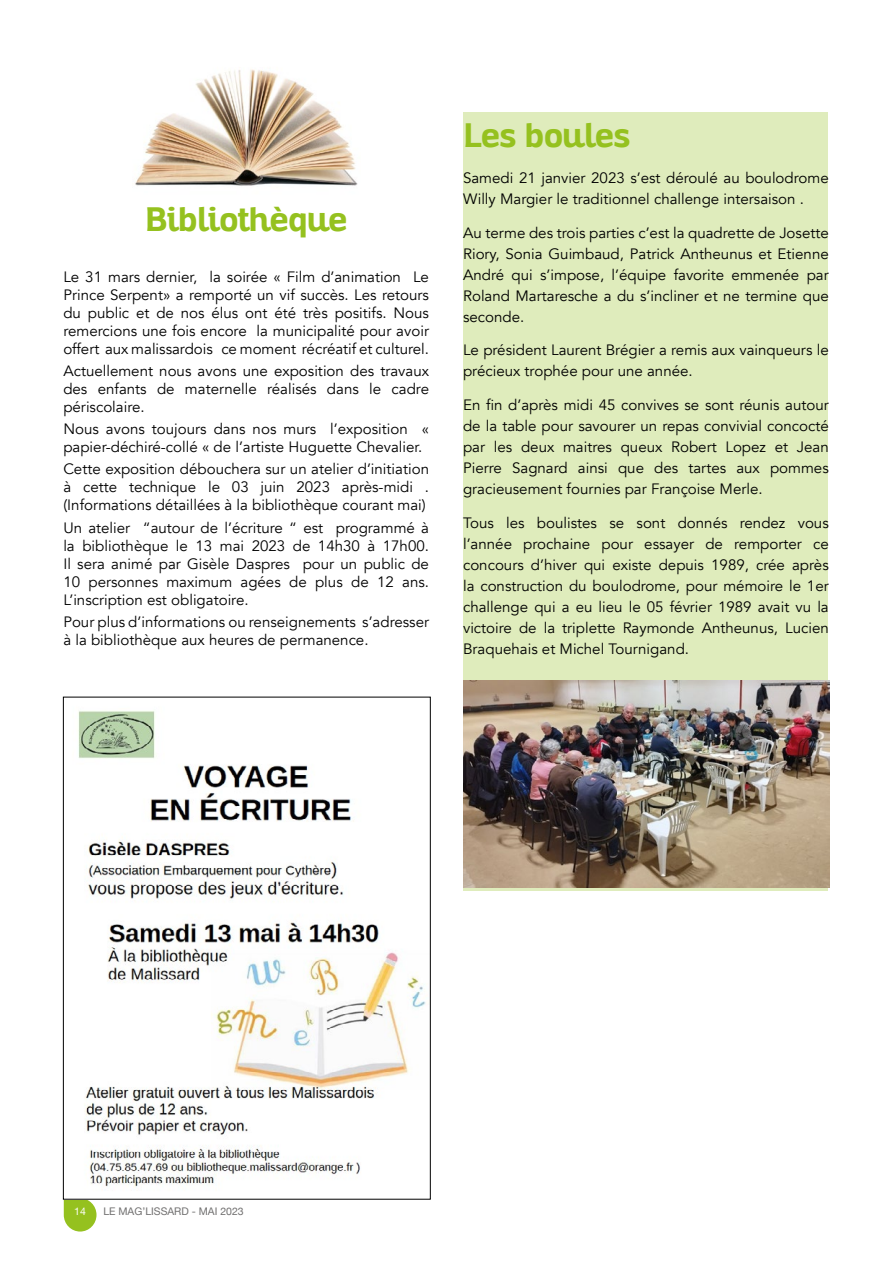
<style>
.page{position:relative;width:893px;height:1263px;background:#fff}
.page>*{position:absolute;margin:0;border:0;box-sizing:border-box;transform-origin:0 0}
.t1{font:700 33px "Altair";color:#95c11f}
.t2{font:15px/21px "Avenir";color:#000;text-align:justify}
.t3{font:10.5px "Helvetica Neue";color:#706f6f}
.t4{font:10.5px "Helvetica Neue";color:#fff}
</style>
<div class="page">
<div style="left:464px;top:113px;width:364px;height:778px;background:#dfecbc"></div>
<svg style="left:64px;top:1199px;width:33px;height:32px"></svg>
<img style="left:135px;top:69px;width:223px;height:117px">
<img style="left:463px;top:680px;width:367px;height:207px">
<img style="left:78px;top:711px;width:348px;height:477px">
<h1 class="t1" style="left:145px;top:198px;width:204px">Bibliothèque</h1>
<p class="t2" style="left:63px;top:268px;width:367px;line-height:18px">Le 31 mars dernier, la soirée « Film d’animation Le Prince Serpent» a remporté un vif succès. Les retours du public et de nos élus ont été très positifs. Nous remercions une fois encore la municipalité pour avoir offert aux malissardois ce moment récréatif et culturel.</p>
<p class="t2" style="left:63px;top:362px;width:367px;line-height:18px">Actuellement nous avons une exposition des travaux des enfants de maternelle réalisés dans le cadre périscolaire.</p>
<p class="t2" style="left:63px;top:420px;width:367px;line-height:18px">Nous avons toujours dans nos murs l’exposition « papier-déchiré-collé « de l’artiste Huguette Chevalier.</p>
<p class="t2" style="left:63px;top:460px;width:367px;line-height:18px">Cette exposition débouchera sur un atelier d’initiation à cette technique le 03 juin 2023 après-midi . (Informations détaillées à la bibliothèque courant mai)</p>
<p class="t2" style="left:63px;top:519px;width:367px;line-height:18px">Un atelier “autour de l’écriture “ est programmé à la bibliothèque le 13 mai 2023 de 14h30 à 17h00.<br>Il sera animé par Gisèle Daspres pour un public de 10 personnes maximum agées de plus de 12 ans.<br>L’inscription est obligatoire.</p>
<p class="t2" style="left:63px;top:613px;width:367px;line-height:18px">Pour plus d’informations ou renseignements s’adresser à la bibliothèque aux heures de permanence.</p>
<h1 class="t1" style="left:463px;top:114px;width:169px">Les boules</h1>
<p class="t2" style="left:463px;top:167px;width:367px">Samedi 21 janvier 2023 s’est déroulé au boulodrome<br>Willy Margier le traditionnel challenge intersaison .</p>
<p class="t2" style="left:463px;top:222px;width:367px">Au terme des trois parties c’est la quadrette de Josette Riory, Sonia Guimbaud, Patrick Antheunus et Etienne André qui s’impose, l’équipe favorite emmenée par Roland Martaresche a du s’incliner et ne termine que seconde.</p>
<p class="t2" style="left:463px;top:340px;width:367px">Le président Laurent Brégier a remis aux vainqueurs le précieux trophée pour une année.</p>
<p class="t2" style="left:463px;top:395px;width:367px">En fin d’après midi 45 convives se sont réunis autour de la table pour savourer un repas convivial concocté par les deux maitres queux Robert Lopez et Jean Pierre Sagnard ainsi que des tartes aux pommes gracieusement fournies par Françoise Merle.</p>
<p class="t2" style="left:463px;top:512px;width:367px">Tous les boulistes se sont donnés rendez vous l’année prochaine pour essayer de remporter ce concours d’hiver qui existe depuis 1989, crée après la construction du boulodrome, pour mémoire le 1er challenge qui a eu lieu le 05 février 1989 avait vu la victoire de la triplette Raymonde Antheunus, Lucien Braquehais et Michel Tournigand.</p>
<p class="t4" style="left:74px;top:1204px;width:13px">14</p>
<p class="t3" style="left:103px;top:1204px;width:142px">LE MAG’LISSARD - MAI 2023</p>
</div>
